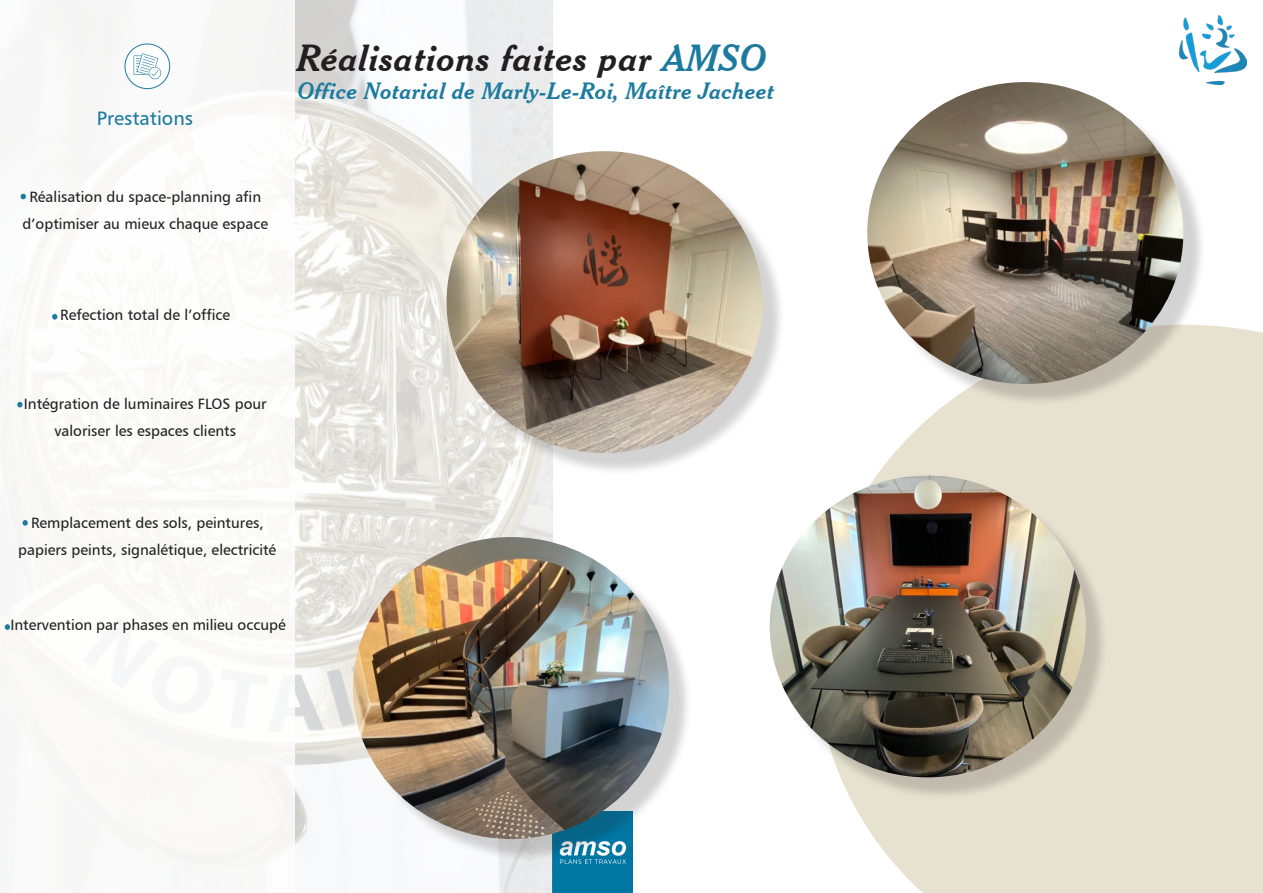
<style>
.page{position:relative;width:1263px;height:893px;background:#fff}
.page>*{position:absolute;margin:0;border:0;box-sizing:border-box;transform-origin:0 0}
.t1{font:36px "Cheltenham BT Bold Italic Headline";letter-spacing:.01em;color:#231f20}
.t2{font:22.5px "Cheltenham BT Bold Italic Headline";letter-spacing:.01em;color:#1c7b9f}
.t3{font:19.5px "Humanist 777 BT Roman B";color:#1c7a9e}
.t4{font:15px "Humanist 777 BT Roman B";color:#231f20}
.s1{color:#1c7a9e}
</style>
<div class="page">
<div style="left:851px;top:325px;width:412px;height:568px;background:#e7e2d0"></div>
<div style="left:552px;top:862px;width:81px;height:31px;background:#0076a3"></div>
<img style="left:295px;top:0;width:257px;height:893px">
<div style="left:0;top:0;width:295px;height:893px;background:#faf9f8"></div>
<div style="left:125px;top:44px;width:45px;height:45px;background:#fff;border-radius:50%"></div>
<div style="left:125px;top:44px;width:45px;height:45px;border:1px solid #1c7a9e;border-radius:50%"></div>
<svg style="left:134px;top:53px;width:27px;height:26px"></svg>
<img style="left:1179px;top:15px;width:67px;height:70px">
<div style="left:874px;top:89px;width:333px;height:318px;background:#231f20;opacity:.2"></div>
<img style="left:867px;top:82px;width:316px;height:302px">
<div style="left:776px;top:482px;width:333px;height:318px;background:#231f20;opacity:.2"></div>
<img style="left:770px;top:475px;width:316px;height:302px">
<div style="left:360px;top:544px;width:332px;height:318px;background:#231f20;opacity:.2"></div>
<img style="left:353px;top:537px;width:316px;height:302px">
<div style="left:453px;top:158px;width:333px;height:318px;background:#231f20;opacity:.2"></div>
<img style="left:446px;top:151px;width:317px;height:302px">
<svg style="left:21px;top:194px;width:5px;height:5px"></svg>
<svg style="left:52px;top:314px;width:5px;height:6px"></svg>
<svg style="left:17px;top:402px;width:6px;height:5px"></svg>
<svg style="left:23px;top:520px;width:5px;height:6px"></svg>
<svg style="left:5px;top:624px;width:5px;height:6px"></svg>
<p class="t3" style="left:97px;top:106px;width:98px">Prestations</p>
<p class="t4" style="left:29px;top:187px;width:233px">Réalisation du space-planning afin</p>
<p class="t4" style="left:22px;top:214px;width:247px">d’optimiser au mieux chaque espace</p>
<p class="t1" style="left:298px;top:36px;width:471px">Réalisations faites par <span class="s1">AMSO</span></p>
<p class="t2" style="left:298px;top:77px;width:479px">Office Notarial de Marly-Le-Roi, Maître Jacheet</p>
<p class="t4" style="left:60px;top:306px;width:172px">Refection total de l’office</p>
<p class="t4" style="left:24px;top:395px;width:244px">Intégration de luminaires FLOS pour</p>
<p class="t4" style="left:54px;top:422px;width:183px">valoriser les espaces clients</p>
<p class="t4" style="left:31px;top:513px;width:234px">Remplacement des sols, peintures,</p>
<p class="t4" style="left:18px;top:540px;width:260px">papiers peints, signalétique, electricité</p>
<p class="t4" style="left:10px;top:616px;width:277px">Intervention par phases en milieu occupé</p>
</div>
